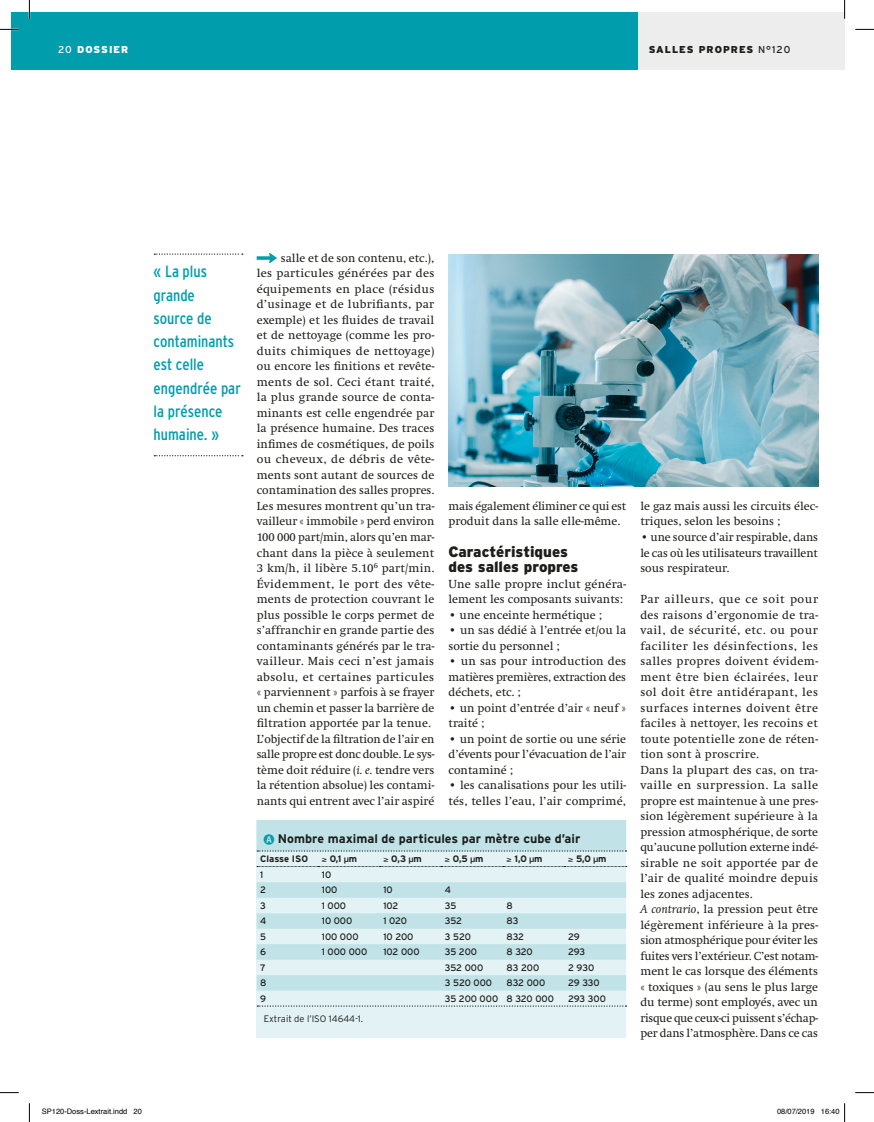
<style>
.page{position:relative;width:874px;height:1122px;background:#fff}
.page>*{position:absolute;margin:0;border:0;box-sizing:border-box;transform-origin:0 0}
.t1{font:condensed 16.25px/23.2px "Interstate";color:#009eac}
.t2{font:900 15px/15.5px "Interstate";color:#1d1d1b}
.t3{font:700 12.5px "Interstate";color:#1d1d1b}
.t4{font:12.12px/15.5px "Swift EF";letter-spacing:.005em;color:#1d1d1b}
.t5{font:900 10px "Interstate";letter-spacing:.1em;color:#1d1d1b}
.t6{font:900 10px "Interstate";letter-spacing:.1em;color:#fff}
.t7{font:9.38px "Interstate";letter-spacing:-.005em;color:#1d1d1b}
.t8{font:700 9.38px "Interstate";color:#1d1d1b}
.t9{font:300 9.38px "Interstate";color:#1d1d1b}
.t10{font:7.5px "Helvetica";color:#000}
.s1{font-weight:400}
.s2{font-style:italic}
.s3{font-family:"UNIFAF Pictogrammes";font-weight:400;font-size:10px;color:#009eac}
.s4{font-family:"Swift EF";font-weight:800}
</style>
<div class="page">
<div style="left:638px;top:12px;width:206px;height:57px;background:#ededed"></div>
<div style="left:12px;top:12px;width:626px;height:57px;background:#009eac"></div>
<img style="left:448px;top:254px;width:370px;height:233px">
<div style="left:257px;top:820px;width:369px;height:217px;background:#e2f2f5"></div>
<div style="left:257px;top:820px;width:369px;height:31px;background:#c1e3e8"></div>
<svg style="left:257px;top:850px;width:369px;height:1px"></svg>
<svg style="left:257px;top:1005px;width:369px;height:1px"></svg>
<svg style="left:257px;top:882px;width:369px;height:108px;fill:#c1e3e8"></svg>
<svg style="left:257px;top:866px;width:370px;height:1px"></svg>
<svg style="left:257px;top:253px;width:20px;height:10px"></svg>
<svg style="left:154px;top:253px;width:89px;height:2px"></svg>
<svg style="left:154px;top:455px;width:89px;height:1px"></svg>
<svg style="left:0;top:29px;width:19px;height:1px"></svg>
<svg style="left:855px;top:29px;width:19px;height:1px"></svg>
<svg style="left:0;top:1092px;width:19px;height:1px"></svg>
<svg style="left:855px;top:1092px;width:19px;height:1px"></svg>
<svg style="left:29px;top:0;width:1px;height:19px"></svg>
<svg style="left:29px;top:1103px;width:1px;height:19px"></svg>
<svg style="left:844px;top:0;width:1px;height:19px"></svg>
<svg style="left:844px;top:1103px;width:1px;height:19px"></svg>
<p class="t6" style="left:58px;top:43px;width:72px"><span class="s1">20</span> DOSSIER</p>
<p class="t5" style="left:649px;top:43px;width:143px">SALLES PROPRES <span class="s1">N°120</span></p>
<h1 class="t1" style="left:154px;top:260px;width:89px">« La plus grande<br>source de contaminants est celle engendrée par la présence humaine. »</h1>
<p class="t4" style="left:257px;top:250px;width:179px;text-indent:24px">salle et de son contenu, etc.), les particules générées par des équipements en place (résidus d’usinage et de lubrifiants, par exemple) et les fluides de travail et de nettoyage (comme les pro&shy;duits chimiques de nettoyage) ou encore les finitions et revête&shy;ments de sol. Ceci étant traité, la plus grande source de conta&shy;minants est celle engendrée par la présence humaine. Des traces infimes de cosmétiques, de poils ou cheveux, de débris de vête&shy;ments sont autant de sources de contamination des salles propres.<br>Les mesures montrent qu’un tra&shy;vailleur « immobile » perd environ<br>100 000 part/min, alors qu’en mar&shy;chant dans la pièce à seulement<br>3 km/h, il libère 5.10<sup>6</sup> part/min.<br>Évidemment, le port des vête&shy;ments de protection couvrant le plus possible le corps permet de s’affranchir en grande partie des contaminants générés par le tra&shy;vailleur. Mais ceci n’est jamais absolu, et certaines particules « parviennent » parfois à se frayer un chemin et passer la barrière de filtration apportée par la tenue.<br>L’objectif de la filtration de l’air en salle propre est donc double. Le sys&shy;tème doit réduire (<span class="s2">i. e.</span> tendre vers la rétention absolue) les contami&shy;nants qui entrent avec l’air aspiré</p>
<p class="t4" style="left:448px;top:498px;width:179px">mais également éliminer ce qui est produit dans la salle elle-même.</p>
<p class="t2" style="left:448px;top:543px;width:131px">Caractéristiques des salles propres</p>
<p class="t4" style="left:448px;top:576px;width:179px">Une salle propre inclut généra&shy;lement les composants suivants:</p>
<p class="t4" style="left:448px;top:607px;width:155px">• une enceinte hermétique ;</p>
<p class="t4" style="left:448px;top:622px;width:179px">• un sas dédié à l’entrée et/ou la sortie du personnel ;</p>
<p class="t4" style="left:448px;top:653px;width:179px;text-align:justify">• un sas pour introduction des matières premières, extraction des déchets, etc. ;</p>
<p class="t4" style="left:448px;top:700px;width:179px">• un point d’entrée d’air « neuf » traité ;</p>
<p class="t4" style="left:448px;top:731px;width:179px;text-align:justify">• un point de sortie ou une série d’évents pour l’évacuation de l’air contaminé ;</p>
<p class="t4" style="left:448px;top:777px;width:179px">• les canalisations pour les utili&shy;tés, telles l’eau, l’air comprimé,</p>
<p class="t3" style="left:264px;top:832px;width:318px"><span class="s3">A</span> Nombre maximal de particules par mètre cube d’air</p>
<p class="t8" style="left:260px;top:853px;width:49px">Classe ISO</p>
<p class="t8" style="left:322px;top:853px;width:37px">≥ 0,1 <span class="s4">µ</span>m</p>
<p class="t8" style="left:383px;top:853px;width:40px">≥ 0,3 <span class="s4">µ</span>m</p>
<p class="t8" style="left:445px;top:853px;width:40px">≥ 0,5 <span class="s4">µ</span>m</p>
<p class="t8" style="left:506px;top:853px;width:37px">≥ 1,0 <span class="s4">µ</span>m</p>
<p class="t8" style="left:568px;top:853px;width:40px">≥ 5,0 <span class="s4">µ</span>m</p>
<p class="t7" style="left:260px;top:869px;width:5px">1</p>
<p class="t7" style="left:322px;top:869px;width:11px">10</p>
<p class="t7" style="left:260px;top:885px;width:7px">2</p>
<p class="t7" style="left:322px;top:885px;width:17px">100</p>
<p class="t7" style="left:383px;top:885px;width:11px">10</p>
<p class="t7" style="left:445px;top:885px;width:8px">4</p>
<p class="t7" style="left:260px;top:900px;width:7px">3</p>
<p class="t7" style="left:322px;top:900px;width:26px">1 000</p>
<p class="t7" style="left:383px;top:900px;width:17px">102</p>
<p class="t7" style="left:445px;top:900px;width:13px">35</p>
<p class="t7" style="left:506px;top:900px;width:8px">8</p>
<p class="t7" style="left:260px;top:916px;width:8px">4</p>
<p class="t7" style="left:322px;top:916px;width:32px">10 000</p>
<p class="t7" style="left:383px;top:916px;width:25px">1 020</p>
<p class="t7" style="left:445px;top:916px;width:19px">352</p>
<p class="t7" style="left:506px;top:916px;width:13px">83</p>
<p class="t7" style="left:260px;top:931px;width:7px">5</p>
<p class="t7" style="left:322px;top:931px;width:38px">100 000</p>
<p class="t7" style="left:383px;top:931px;width:32px">10 200</p>
<p class="t7" style="left:445px;top:931px;width:28px">3 520</p>
<p class="t7" style="left:506px;top:931px;width:19px">832</p>
<p class="t7" style="left:568px;top:931px;width:13px">29</p>
<p class="t7" style="left:260px;top:947px;width:7px">6</p>
<p class="t7" style="left:322px;top:947px;width:47px">1 000 000</p>
<p class="t7" style="left:383px;top:947px;width:38px">102 000</p>
<p class="t7" style="left:445px;top:947px;width:34px">35 200</p>
<p class="t7" style="left:506px;top:947px;width:28px">8 320</p>
<p class="t7" style="left:568px;top:947px;width:19px">293</p>
<p class="t7" style="left:260px;top:962px;width:7px">7</p>
<p class="t7" style="left:445px;top:962px;width:40px">352 000</p>
<p class="t7" style="left:506px;top:962px;width:34px">83 200</p>
<p class="t7" style="left:568px;top:962px;width:28px">2 930</p>
<p class="t7" style="left:260px;top:977px;width:8px">8</p>
<p class="t7" style="left:445px;top:977px;width:49px">3 520 000</p>
<p class="t7" style="left:506px;top:977px;width:40px">832 000</p>
<p class="t7" style="left:568px;top:977px;width:33px">29 330</p>
<p class="t7" style="left:260px;top:993px;width:7px">9</p>
<p class="t7" style="left:445px;top:993px;width:111px">35 200 000 8 320 000</p>
<p class="t7" style="left:568px;top:993px;width:39px">293 300</p>
<p class="t9" style="left:264px;top:1013px;width:101px">Extrait de l’ISO 14644-1.</p>
<p class="t4" style="left:640px;top:498px;width:179px">le gaz mais aussi les circuits élec&shy;triques, selon les besoins ;</p>
<p class="t4" style="left:640px;top:529px;width:179px;text-align:justify">• une source d’air respirable, dans le cas où les utilisateurs travaillent sous respirateur.</p>
<p class="t4" style="left:640px;top:591px;width:179px">Par ailleurs, que ce soit pour des raisons d’ergonomie de tra&shy;vail, de sécurité, etc. ou pour faciliter les désinfections, les salles propres doivent évidem&shy;ment être bien éclairées, leur sol doit être antidérapant, les surfaces internes doivent être faciles à nettoyer, les recoins et toute potentielle zone de réten&shy;tion sont à proscrire.<br>Dans la plupart des cas, on tra&shy;vaille en surpression. La salle propre est maintenue à une pres&shy;sion légèrement supérieure à la pression atmosphérique, de sorte qu’aucune pollution externe indé&shy;sirable ne soit apportée par de l’air de qualité moindre depuis les zones adjacentes.<br><span class="s2">A contrario</span>, la pression peut être légèrement inférieure à la pres&shy;sion atmosphérique pour éviter les fuites vers l’extérieur. C’est notam&shy;ment le cas lorsque des éléments « toxiques » (au sens le plus large du terme) sont employés, avec un risque que ceux-ci puissent s’échap&shy;per dans l’atmosphère. Dans ce cas</p>
<p class="t10" style="left:42px;top:1105px;width:102px">SP120-Doss-Lextrait.indd 20</p>
<p class="t10" style="left:777px;top:1105px;width:64px">08/07/2019 16:40</p>
</div>
